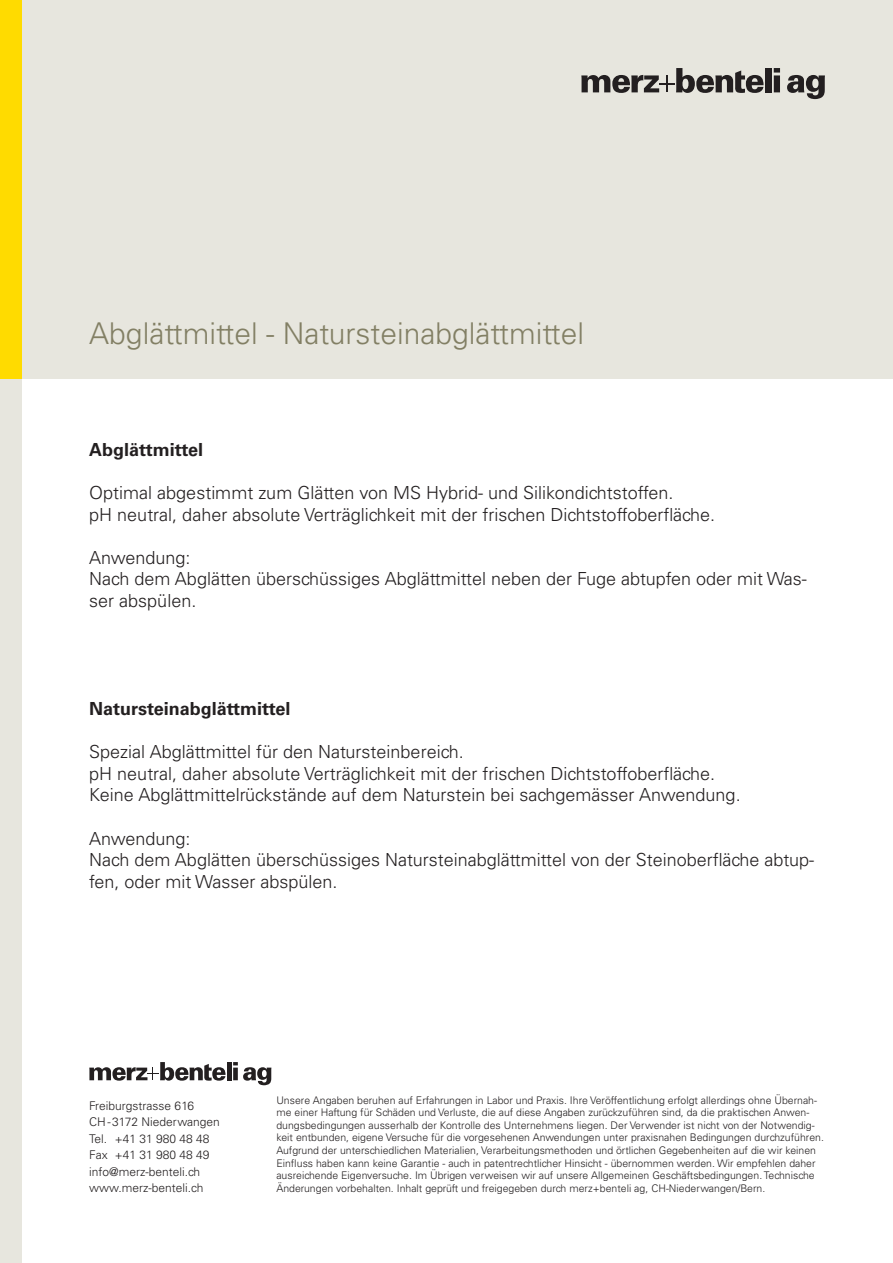
<style>
.page{position:relative;width:893px;height:1263px;background:#fff}
.page>*{position:absolute;margin:0;border:0;box-sizing:border-box;transform-origin:0 0}
.t1{font:300 30px "Univers LT Std";color:#827f64}
.t2{font:300 18px/21.6px "Univers LT Std";color:#231f20}
.t3{font:700 18px "Univers LT Std";color:#231f20}
.Lauftext{font:300 12px "Univers LT Std";color:#231f20}
.t4{font:300 10.5px/12.6px "Univers LT Std";color:#231f20}
</style>
<div class="page">
<div style="left:0;top:0;width:893px;height:378px;background:#e7e6de"></div>
<div style="left:0;top:379px;width:21px;height:884px;background:#e7e6de"></div>
<div style="left:0;top:0;width:21px;height:379px;background:#ffdb00"></div>
<div style="left:765px;top:68px;width:7px;height:24px;background:#231f20"></div>
<svg style="left:774px;top:68px;width:6px;height:24px"></svg>
<svg style="left:581px;top:68px;width:182px;height:25px"></svg>
<svg style="left:787px;top:75px;width:38px;height:24px"></svg>
<div style="left:227px;top:1062px;width:5px;height:18px;background:#231f20"></div>
<svg style="left:89px;top:1062px;width:136px;height:19px"></svg>
<svg style="left:233px;top:1062px;width:38px;height:23px"></svg>
<p class="t1" style="left:89px;top:315px;width:496px">Abglättmittel - Natursteinabglättmittel</p>
<p class="t3" style="left:89px;top:439px;width:115px">Abglättmittel</p>
<p class="t2" style="left:89px;top:482px;width:586px">Optimal abgestimmt zum Glätten von MS Hybrid- und Silikondichtstoffen.</p>
<p class="t2" style="left:89px;top:503px;width:627px">pH neutral, daher absolute Verträglichkeit mit der frischen Dichtstoffoberfläche.</p>
<p class="t2" style="left:89px;top:546px;width:103px">Anwendung:</p>
<p class="t2" style="left:89px;top:568px;width:719px">Nach dem Abglätten überschüssiges Abglättmittel neben der Fuge abtupfen oder mit Was&shy;ser abspülen.</p>
<p class="t3" style="left:89px;top:698px;width:203px">Natursteinabglättmittel</p>
<p class="t2" style="left:89px;top:741px;width:376px">Spezial Abglättmittel für den Natursteinbereich.</p>
<p class="t2" style="left:89px;top:762px;width:627px">pH neutral, daher absolute Verträglichkeit mit der frischen Dichtstoffoberfläche.</p>
<p class="t2" style="left:89px;top:784px;width:653px">Keine Abglättmittelrückstände auf dem Naturstein bei sachgemässer Anwendung.</p>
<p class="t2" style="left:89px;top:827px;width:103px">Anwendung:</p>
<p class="t2" style="left:89px;top:849px;width:726px">Nach dem Abglätten überschüssiges Natursteinabglättmittel von der Steinoberfläche abtup&shy;fen, oder mit Wasser abspülen.</p>
<p class="Lauftext" style="left:89px;top:1098px;width:106px">Freiburgstrasse 616</p>
<p class="Lauftext" style="left:89px;top:1115px;width:132px">CH-3172 Niederwangen</p>
<p class="Lauftext" style="left:89px;top:1131px;width:122px">Tel. +41 31 980 48 48</p>
<p class="Lauftext" style="left:89px;top:1148px;width:122px">Fax +41 31 980 48 49</p>
<p class="Lauftext" style="left:89px;top:1164px;width:113px">info@merz-benteli.ch</p>
<p class="Lauftext" style="left:89px;top:1181px;width:116px">www.merz-benteli.ch</p>
<p class="t4" style="left:276px;top:1094px;width:549px">Unsere Angaben beruhen auf Erfahrungen in Labor und Praxis. Ihre Veröffentlichung erfolgt allerdings ohne Übernah&shy;me einer Haftung für Schäden und Verluste, die auf diese Angaben zurückzuführen sind, da die praktischen Anwen&shy;dungsbedingungen ausserhalb der Kontrolle des Unternehmens liegen. Der Verwender ist nicht von der Notwendig&shy;keit entbunden, eigene Versuche für die vorgesehenen Anwendungen unter praxisnahen Bedingungen durchzuführen.<br>Aufgrund der unterschiedlichen Materialien, Verarbeitungsmethoden und örtlichen Gegebenheiten auf die wir keinen Einfluss haben kann keine Garantie - auch in patentrechtlicher Hinsicht - übernommen werden. Wir empfehlen daher ausreichende Eigenversuche. Im Übrigen verweisen wir auf unsere Allgemeinen Geschäftsbedingungen. Technische Änderungen vorbehalten. Inhalt geprüft und freigegeben durch merz+benteli ag, CH-Niederwangen/Bern.</p>
</div>
